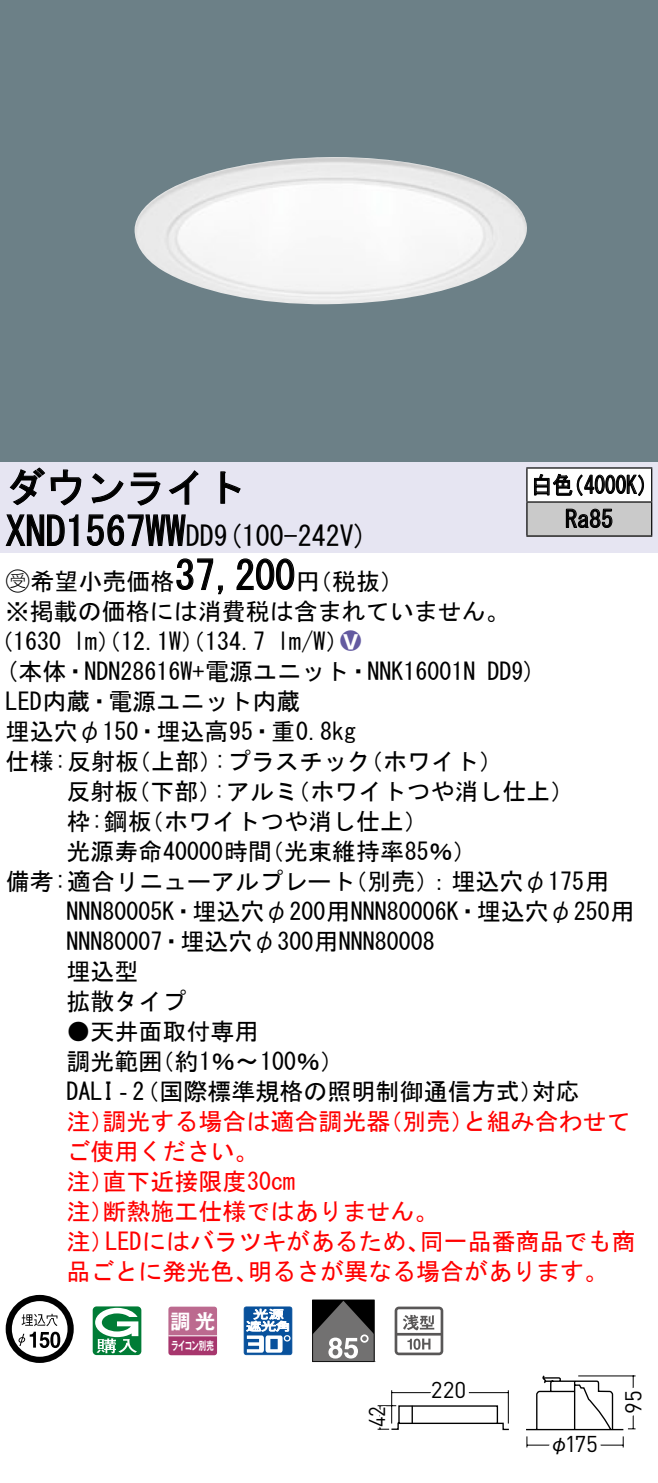
<style>
.page{position:relative;width:658px;height:1483px;background:#fff}
.page>*{position:absolute;margin:0;border:0;box-sizing:border-box;transform-origin:0 0}
.t1{font:40px "MS Gothic";color:#000}
.t2{font:28px "MS Gothic";color:#000}
.t3{font:24px/30px "MS Gothic";color:#000}
.t4{font:24px/30px "MS Gothic";color:#f00}
.t5{font:24px/34px "MS Gothic";color:#000;scale:.88 1}
.t6{font:24px "Ford Classification 1";color:#635aa0}
.t7{font:22.8px "DINOT";letter-spacing:-.005em;color:#000}
.t8{font:22.8px "DINOT";letter-spacing:-.005em;color:#000;scale:.9 1}
.t9{font:20px "Gothic MB101 Pro De Bold 90 pv RKSJ H";color:#fff}
.t10{font:20px "Gothic BBB Pro Medium 90 pv RKSJ H";color:#000}
.t11{font:11.6px "Gothic MB101 Pro De Bold 90 pv RKSJ H";letter-spacing:-.05em;color:#fff;scale:.65 1}
.s1{font-size:28px}
.s2{font-family:"Ford Classification 1"}
.s3{color:#fff}
</style>
<div class="page">
<div style="left:0;top:0;width:658px;height:462px;background:#6c8087"></div>
<img style="left:134px;top:157px;width:393px;height:148px">
<div style="left:0;top:462px;width:658px;height:90px;background:#e6e5f2"></div>
<svg style="left:9px;top:467px;width:73px;height:39px"></svg>
<svg style="left:91px;top:473px;width:33px;height:30px"></svg>
<svg style="left:130px;top:472px;width:30px;height:34px"></svg>
<svg style="left:168px;top:470px;width:30px;height:35px"></svg>
<svg style="left:220px;top:471px;width:21px;height:33px"></svg>
<svg style="left:5px;top:514px;width:74px;height:32px"></svg>
<svg style="left:86px;top:514px;width:100px;height:32px"></svg>
<svg style="left:176px;top:558px;width:47px;height:37px"></svg>
<svg style="left:236px;top:558px;width:59px;height:32px"></svg>
<svg style="left:6px;top:1295px;width:68px;height:68px"></svg>
<svg style="left:50px;top:1331px;width:10px;height:17px"></svg>
<svg style="left:93px;top:1306px;width:48px;height:49px"></svg>
<svg style="left:168px;top:1306px;width:49px;height:49px;background:#b55a85"></svg>
<hr style="left:168px;top:1335px;width:49px;height:1px;background:#fff">
<svg style="left:244px;top:1306px;width:48px;height:49px"></svg>
<svg style="left:312px;top:1299px;width:62px;height:63px;background:#5d5d5d"></svg>
<svg style="left:394px;top:1306px;width:49px;height:49px"></svg>
<div style="left:527px;top:468px;width:124px;height:34px;background:#fff"></div>
<div style="left:527px;top:502px;width:124px;height:34px;background:#cacaca"></div>
<hr style="left:526px;top:467px;width:126px;height:2px;background:#000">
<hr style="left:526px;top:468px;width:1px;height:33px;background:#000">
<hr style="left:651px;top:468px;width:1px;height:33px;background:#000">
<hr style="left:526px;top:501px;width:126px;height:2px;background:#000">
<hr style="left:526px;top:502px;width:1px;height:33px;background:#000">
<hr style="left:651px;top:502px;width:1px;height:33px;background:#000">
<hr style="left:526px;top:535px;width:126px;height:2px;background:#000">
<svg style="left:534px;top:473px;width:110px;height:23px"></svg>
<svg style="left:565px;top:508px;width:47px;height:20px"></svg>
<svg style="left:526px;top:1375px;width:110px;height:73px"></svg>
<svg style="left:377px;top:1390px;width:132px;height:40px"></svg>
<h1 class="t1" style="left:6px;top:467px;width:242px">ダウンライト</h1>
<p class="t2" style="left:214px;top:522px;width:155px">(9 100-242 (V</p>
<h1 class="t1" style="left:6px;top:511px;width:210px">XND1567WW<span class="s1">DD</span></h1>
<h1 class="t1" style="left:175px;top:555px;width:121px">37,200</h1>
<p class="t3" style="left:6px;top:566px;width:505px"><span class="s2">B</span>希望小売価格<br>※掲載の価格には消費税は含まれていません。</p>
<p class="t6" style="left:340px;top:629px;width:22px">2<span class="s3">8</span></p>
<p class="t3" style="left:296px;top:566px;width:109px">（円税抜(</p>
<p class="t3" style="left:277px;top:626px;width:73px">l m (W/</p>
<p class="t3" style="left:-11px;top:626px;width:74px">（1630</p>
<p class="t3" style="left:73px;top:626px;width:193px">lm）（12.1 ）（W 134.7</p>
<p class="t5" style="left:565px;top:468px;width:56px;text-indent:-34px">白色<br>Ra85</p>
<p class="t5" style="left:563px;top:468px;width:110px">（4000 (K</p>
<p class="t3" style="left:6px;top:656px;width:471px">(本体・NDN28616 +W 電源ユニット・NNK16001N</p>
<p class="t3" style="left:6px;top:686px;width:296px">LED内蔵・電源ユニット内蔵</p>
<p class="t3" style="left:6px;top:716px;width:352px">埋込穴φ150・埋込高95・重0.8kg</p>
<p class="t3" style="left:359px;top:746px;width:145px">（ホワイト(</p>
<p class="t3" style="left:487px;top:656px;width:50px">DD (9</p>
<p class="t3" style="left:214px;top:746px;width:158px">:プラスチック</p>
<p class="t3" style="left:6px;top:746px;width:135px">仕様:反射板</p>
<p class="t3" style="left:127px;top:746px;width:97px">（上部）</p>
<p class="t3" style="left:66px;top:776px;width:73px">反射板</p>
<p class="t3" style="left:126px;top:776px;width:97px">（下部）</p>
<p class="t3" style="left:213px;top:776px;width:86px">:アルミ</p>
<p class="t3" style="left:286px;top:776px;width:289px">（ホワイトつや消し仕上(</p>
<p class="t3" style="left:66px;top:806px;width:87px">枠:鋼板</p>
<p class="t3" style="left:140px;top:806px;width:289px">（ホワイトつや消し仕上(</p>
<p class="t3" style="left:66px;top:836px;width:207px">光源寿命40000時間</p>
<p class="t3" style="left:260px;top:836px;width:218px">（光束維持率85％(</p>
<p class="t3" style="left:66px;top:866px;width:569px;text-indent:-61px">備考:適合リニューアルプレート<br>NNN80005 ・K 埋込穴φ200用NNN80006 ・K 埋込穴φ250用<br>NNN80007・埋込穴φ300用NNN80008<br>埋込型<br>拡散タイプ</p>
<p class="t3" style="left:150px;top:1016px;width:195px;text-indent:-84px">●天井面取付専用<br>（約1％〜100％(</p>
<p class="t3" style="left:343px;top:866px;width:267px">（別売：）埋込穴φ175用</p>
<p class="t3" style="left:66px;top:1046px;width:97px">調光範囲</p>
<p class="t3" style="left:66px;top:1076px;width:478px">DALI‐（2 国際標準規格の照明制御通信方式）</p>
<p class="t4" style="left:462px;top:1106px;width:169px">と組み合わせて</p>
<p class="t3" style="left:531px;top:1076px;width:49px">対応</p>
<p class="t4" style="left:102px;top:1106px;width:289px">調光する場合は適合調光器</p>
<p class="t4" style="left:378px;top:1106px;width:97px">（別売）</p>
<p class="t4" style="left:66px;top:1106px;width:49px">注）</p>
<p class="t4" style="left:66px;top:1136px;width:193px">ご使用ください。</p>
<p class="t4" style="left:102px;top:1166px;width:194px">直下近接限度30cm</p>
<p class="t4" style="left:102px;top:1166px;width:337px;text-indent:-36px">注）<br>断熱施工仕様ではありません。</p>
<p class="t4" style="left:66px;top:1196px;width:49px">注）</p>
<p class="t4" style="left:66px;top:1226px;width:49px">注）</p>
<p class="t4" style="left:105px;top:1226px;width:326px">LEDにはバラツキがあるため、</p>
<p class="t4" style="left:420px;top:1226px;width:217px">同一品番商品でも商</p>
<p class="t4" style="left:66px;top:1256px;width:193px">品ごとに発光色、</p>
<p class="t4" style="left:248px;top:1256px;width:362px">明るさが異なる場合があります。</p>
<p class="t9" style="left:171px;top:1304px;width:46px">調光</p>
<p class="t11" style="left:171px;top:1335px;width:67px">ライコン別売</p>
<p class="t8" style="left:361px;top:1426px;width:24px;rotate:-90deg">42</p>
<p class="t7" style="left:431px;top:1374px;width:37px">220</p>
<p class="t7" style="left:565px;top:1428px;width:35px">175</p>
<p class="t10" style="left:549px;top:1427px;width:21px">φ</p>
<p class="t7" style="left:617px;top:1413px;width:25px;rotate:-90deg">95</p>
</div>
